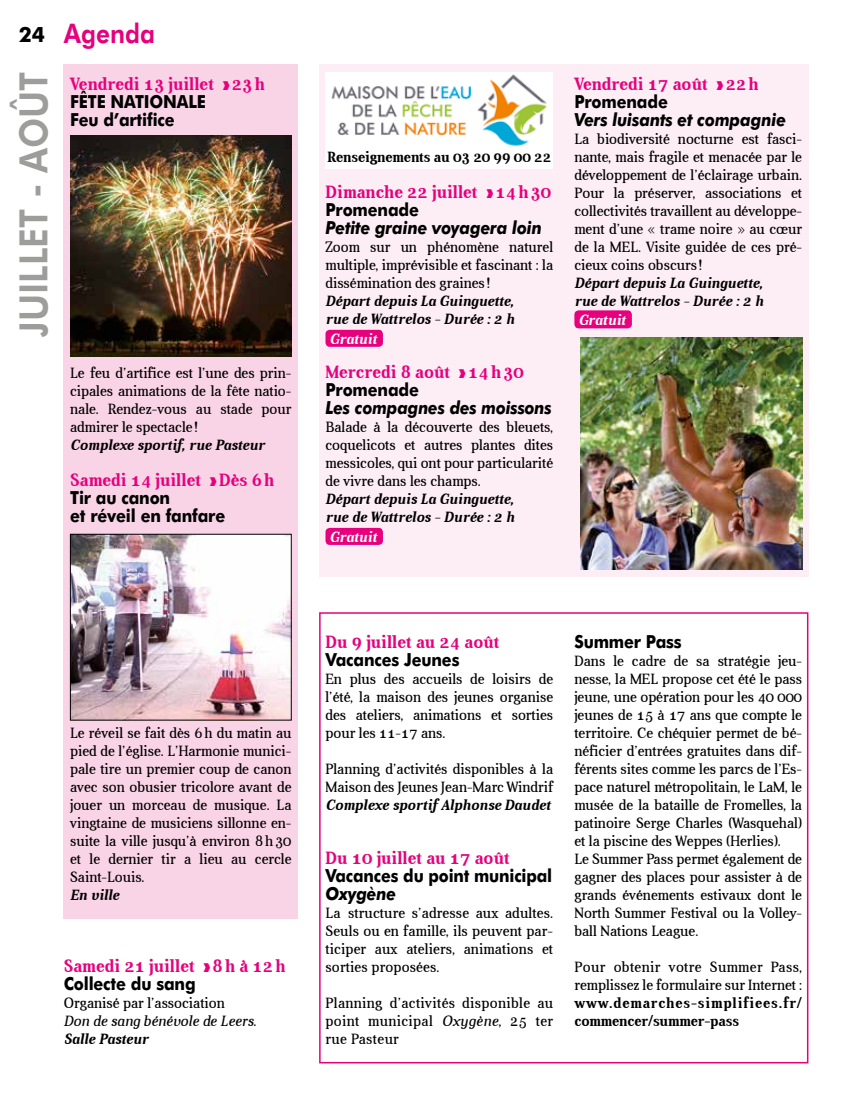
<style>
.page{position:relative;width:851px;height:1106px;background:#fff}
.page>*{position:absolute;margin:0;border:0;box-sizing:border-box;transform-origin:0 0}
.t1{font:800 39px "Futura BT";color:#9d9d9c;scale:.9 1}
.t2{font:800 27px "Futura BT";color:#e6007d;scale:.9 1}
.t3{font:700 18px "Aver";color:#e6007d;scale:.95 1}
.t4{font:700 18px/18px "Futura BT";letter-spacing:-.01em;color:#000;scale:.9 1}
.t5{font:italic 700 18px "Futura BT";letter-spacing:-.01em;color:#000;scale:.9 1}
.t6{font:700 18px "Futura BT";letter-spacing:-.01em;color:#000;scale:.89 1}
.t7{font:italic 700 18px "Futura BT";letter-spacing:-.01em;color:#000;scale:.89 1}
.t8{font:15px/18px "Aver";color:#000;text-align:justify;scale:.95 1}
.t9{font:italic 700 15px/18px "Aver";color:#000;scale:.95 1}
.t10{font:700 15px/18px "Aver";letter-spacing:.055em;color:#000;scale:.95 1}
.t11{font:700 15px "Aver";letter-spacing:-.01em;color:#000;scale:.95 1}
.t12{font:italic 700 15px "Aver";color:#fff;scale:.95 1}
.s1{font-weight:700;font-size:21px;color:#000}
.s2{font-style:italic}
.s3{font-weight:700;font-style:italic}
</style>
<div class="page">
<div style="left:319px;top:612px;width:489px;height:451px;border:2px solid #e6007d"></div>
<div style="left:64px;top:64px;width:234px;height:854px;background:#f9d3e6"></div>
<img style="left:72px;top:536px;width:217px;height:182px">
<div style="left:70px;top:534px;width:221px;height:186px;border:1px solid #000"></div>
<img style="left:70px;top:136px;width:221px;height:221px">
<div style="left:319px;top:64px;width:489px;height:512px;background:#fdeef6"></div>
<div style="left:325px;top:72px;width:228px;height:76px;background:#fff"></div>
<img style="left:331px;top:74px;width:216px;height:72px">
<div style="left:325px;top:148px;width:228px;height:21px;background:#fff"></div>
<div style="left:325px;top:330px;width:58px;height:17px;background:#e6007d;border-radius:4px"></div>
<div style="left:325px;top:528px;width:58px;height:17px;background:#e6007d;border-radius:4px"></div>
<div style="left:574px;top:310px;width:57px;height:18px;background:#e6007d;border-radius:4px"></div>
<img style="left:580px;top:337px;width:221px;height:233px">
<h2 class="t2" style="left:19px;top:16px;width:153px"><span class="s1">24</span> Agenda</h2>
<h1 class="t1" style="left:10px;top:337px;width:295px;rotate:-90deg">JUILLET - AOÛT</h1>
<p class="t3" style="left:70px;top:74px;width:206px">Vendredi 13 juillet ❱23h</p>
<p class="t4" style="left:70px;top:92px;width:152px">FÊTE NATIONALE<br>Feu d’artifice</p>
<p class="t8" style="left:70px;top:364px;width:234px">Le feu d’artifice est l’une des prin&shy;cipales animations de la fête natio&shy;nale. Rendez-vous au stade pour admirer le spectacle !</p>
<p class="t9" style="left:70px;top:436px;width:206px">Complexe sportif, rue Pasteur</p>
<p class="t3" style="left:70px;top:470px;width:216px">Samedi 14 juillet ❱Dès 6h</p>
<p class="t4" style="left:70px;top:488px;width:174px">Tir au canon<br>et réveil en fanfare</p>
<p class="t11" style="left:327px;top:148px;width:237px">Renseignements au 03 20 99 00 22</p>
<p class="t3" style="left:325px;top:182px;width:239px">Dimanche 22 juillet ❱14h30</p>
<p class="t4" style="left:325px;top:200px;width:105px">Promenade</p>
<p class="t5" style="left:325px;top:217px;width:242px">Petite graine voyagera loin</p>
<p class="t8" style="left:325px;top:238px;width:241px">Zoom sur un phénomène naturel multiple, imprévisible et fascinant : la dissémination des graines !</p>
<p class="t9" style="left:325px;top:292px;width:200px">Départ depuis La Guinguette, rue de Wattrelos - Durée : 2 h</p>
<p class="t12" style="left:329px;top:330px;width:51px">Gratuit</p>
<p class="t3" style="left:325px;top:362px;width:210px">Mercredi 8 août ❱14h30</p>
<p class="t4" style="left:325px;top:380px;width:105px">Promenade</p>
<p class="t7" style="left:325px;top:397px;width:256px">Les compagnes des moissons</p>
<p class="t8" style="left:325px;top:418px;width:241px">Balade à la découverte des bleuets, coquelicots et autres plantes dites messicoles, qui ont pour particularité de vivre dans les champs.</p>
<p class="t9" style="left:325px;top:490px;width:200px">Départ depuis La Guinguette, rue de Wattrelos - Durée : 2 h</p>
<p class="t12" style="left:329px;top:528px;width:51px">Gratuit</p>
<p class="t3" style="left:574px;top:74px;width:195px">Vendredi 17 août ❱22h</p>
<p class="t4" style="left:574px;top:92px;width:105px">Promenade</p>
<p class="t5" style="left:574px;top:109px;width:237px">Vers luisants et compagnie</p>
<p class="t8" style="left:574px;top:130px;width:241px">La biodiversité nocturne est fasci&shy;nante, mais fragile et menacée par le développement de l’éclairage urbain.<br>Pour la préserver, associations et collectivités travaillent au développe&shy;ment d’une « trame noire » au cœur de la MEL. Visite guidée de ces pré&shy;cieux coins obscurs !</p>
<p class="t9" style="left:574px;top:274px;width:200px">Départ depuis La Guinguette, rue de Wattrelos - Durée : 2 h</p>
<p class="t12" style="left:578px;top:311px;width:51px">Gratuit</p>
<p class="t8" style="left:70px;top:724px;width:234px">Le réveil se fait dès 6h du matin au pied de l’église. L’Harmonie munici&shy;pale tire un premier coup de canon avec son obusier tricolore avant de jouer un morceau de musique. La vingtaine de musiciens sillonne en&shy;suite la ville jusqu’à environ 8h30 et le dernier tir a lieu au cercle Saint-Louis.</p>
<p class="t9" style="left:70px;top:886px;width:53px">En ville</p>
<p class="t3" style="left:64px;top:956px;width:235px">Samedi 21 juillet ❱8h à 12h</p>
<p class="t4" style="left:64px;top:974px;width:148px">Collecte du sang</p>
<p class="t8" style="left:64px;top:994px;width:204px;text-align:left">Organisé par l’association<br><span class="s2">Don de sang bénévole de Leers</span>.<br><span class="s3">Salle Pasteur</span></p>
<p class="t3" style="left:325px;top:632px;width:184px">Du 9 juillet au 24 août</p>
<p class="t4" style="left:325px;top:650px;width:150px">Vacances Jeunes</p>
<p class="t8" style="left:325px;top:670px;width:241px">En plus des accueils de loisirs de l’été, la maison des jeunes organise des ateliers, animations et sorties pour les 11-17 ans.</p>
<p class="t8" style="left:325px;top:760px;width:241px">Planning d’activités disponibles à la<br>Maison des Jeunes Jean-Marc Windrif</p>
<p class="t9" style="left:325px;top:796px;width:238px">Complexe sportif Alphonse Daudet</p>
<p class="t3" style="left:325px;top:848px;width:195px">Du 10 juillet au 17 août</p>
<p class="t6" style="left:325px;top:865px;width:256px">Vacances du point municipal</p>
<p class="t5" style="left:325px;top:883px;width:80px">Oxygène</p>
<p class="t8" style="left:325px;top:904px;width:241px">La structure s’adresse aux adultes.<br>Seuls ou en famille, ils peuvent par&shy;ticiper aux ateliers, animations et sorties proposées.</p>
<p class="t8" style="left:325px;top:994px;width:241px">Planning d’activités disponible au point municipal <span class="s2">Oxygène</span>, 25 ter rue Pasteur</p>
<p class="t4" style="left:574px;top:632px;width:121px">Summer Pass</p>
<p class="t8" style="left:574px;top:652px;width:241px;text-align:left">Dans le cadre de sa stratégie jeu&shy;nesse, la MEL propose cet été le pass jeune, une opération pour les 40 000 jeunes de 15 à 17 ans que compte le territoire. Ce chéquier permet de bé&shy;néficier d’entrées gratuites dans dif&shy;férents sites comme les parcs de l’Es&shy;pace naturel métropolitain, le LaM, le musée de la bataille de Fromelles, la patinoire Serge Charles (Wasquehal) et la piscine des Weppes (Herlies).<br>Le Summer Pass permet également de gagner des places pour assister à de grands événements estivaux dont le North Summer Festival ou la Volley&shy;ball Nations League.</p>
<p class="t8" style="left:574px;top:958px;width:241px">Pour obtenir votre Summer Pass, remplissez le formulaire sur Internet :</p>
<p class="t10" style="left:574px;top:994px;width:241px">www.demarches-simplifiees.fr/ commencer/summer-pass</p>
</div>
